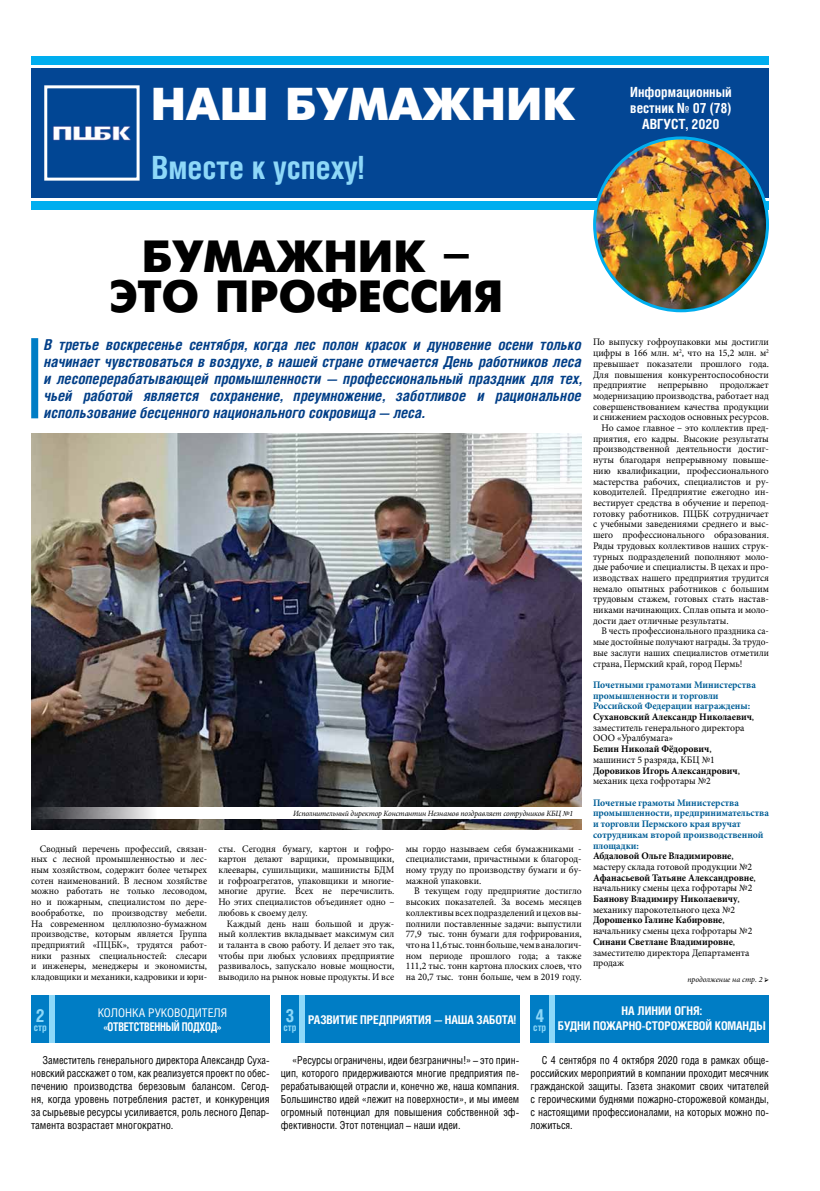
<style>
.page{position:relative;width:820px;height:1191px;background:#fff}
.page>*{position:absolute;margin:0;border:0;box-sizing:border-box;transform-origin:0 0}
.t1{font:700 46px "Futuris";color:#fff}
.t2{font:700 45px/40px "Futuris";color:#000;text-align:center}
.t3{font:700 32px "Helios Cond C";color:#8ed8f8}
.t4{font:700 18px "Helios Cond C";color:#8ed8f8}
.t5{font:italic 700 15px/17px "Helios Cond C";color:#023f88;text-align:justify}
.t6{font:700 14px/16px "Helios Cond C";color:#fff;text-align:center}
.t7{font:700 12px/14.4px "Helios Cond C";letter-spacing:-.01em;color:#fff;text-align:center}
.t8{font:700 12px "Helios Cond C";letter-spacing:-.01em;color:#fff;scale:.88 1}
.t9{font:12px "Helios Cond C";color:#fff}
.t10{font:11px/13px "Helios Cond C";letter-spacing:-.005em;color:#000;text-align:justify;scale:.95 1}
.t11{font:10px/10.7px "Minion Pro";letter-spacing:-.005em;color:#000}
.t12{font:10px/10.7px "Minion Pro";letter-spacing:-.005em;color:#000;text-align:justify;scale:.96 1}
.t13{font:10px "Minion Pro";letter-spacing:-.005em;color:#000;scale:.94 1}
.t14{font:700 10px "Helios Cond C";color:#8ed8f8}
.t15{font:italic 8px "Minion Pro";letter-spacing:-.01em;color:#000}
.s1{font-weight:700;color:#005e96}
.s2{font-weight:700}
.s3{font-size:18px;color:#8ed8f8}
.s4{font-style:italic}
</style>
<div class="page">
<div style="left:31px;top:68px;width:737px;height:129px;background:#034694"></div>
<div style="left:31px;top:57px;width:737px;height:8px;background:#00aeef"></div>
<img style="left:53px;top:126px;width:78px;height:15px">
<div style="left:44px;top:85px;width:95px;height:96px;border:3px solid #fff"></div>
<div style="left:31px;top:201px;width:737px;height:8px;background:#00aeef"></div>
<img style="left:594px;top:138px;width:173px;height:173px;border-radius:86px">
<div style="left:31px;top:338px;width:7px;height:80px;background:#007dc5"></div>
<div style="left:530px;top:995px;width:238px;height:47px;background:#007dc5"></div>
<div style="left:31px;top:995px;width:238px;height:47px;background:#007dc5"></div>
<div style="left:549px;top:995px;width:5px;height:47px;background:#8ed8f8"></div>
<div style="left:50px;top:995px;width:5px;height:47px;background:#8ed8f8"></div>
<div style="left:281px;top:995px;width:238px;height:47px;background:#007dc5"></div>
<div style="left:299px;top:995px;width:6px;height:47px;background:#8ed8f8"></div>
<img style="left:31px;top:433px;width:550px;height:396px">
<svg style="left:31px;top:807px;width:550px;height:12px"></svg>
<h1 class="t1" style="left:151px;top:79px;width:425px">НАШ БУМАЖНИК</h1>
<h3 class="t3" style="left:151px;top:149px;width:214px">Вместе к успеху!</h3>
<h2 class="t2" style="left:110px;top:237px;width:395px">БУМАЖНИК –<br>ЭТО ПРОФЕССИЯ</h2>
<h3 class="t6" style="left:630px;top:84px;width:103px">Информационный вестник № 07 (78)<br>АВГУСТ, 2020</h3>
<p class="t11" style="left:592px;top:337px;width:177px">По выпуску гофроупаковки мы достигли</p>
<p class="t11" style="left:592px;top:348px;width:177px">цифры в 166 млн. м<sup>2</sup>, что на 15,2 млн. м<sup>2</sup></p>
<p class="t11" style="left:592px;top:358px;width:177px">превышает показатели прошлого года.</p>
<p class="t11" style="left:592px;top:369px;width:177px">Для повышения конкурентоспособности</p>
<p class="t11" style="left:592px;top:380px;width:177px">предприятие непрерывно продолжает</p>
<p class="t11" style="left:592px;top:390px;width:177px">модернизацию производства, работает над</p>
<p class="t11" style="left:592px;top:401px;width:177px">совершенствованием качества продукции</p>
<p class="t11" style="left:592px;top:412px;width:177px">и снижением расходов основных ресурсов.</p>
<p class="t11" style="left:601px;top:422px;width:169px">Но самое главное – это коллектив пред-</p>
<p class="t11" style="left:592px;top:433px;width:177px">приятия, его кадры. Высокие результаты</p>
<p class="t11" style="left:592px;top:444px;width:177px">производственной деятельности достиг-</p>
<p class="t11" style="left:592px;top:455px;width:177px">нуты благодаря непрерывному повыше-</p>
<p class="t11" style="left:592px;top:465px;width:177px">нию квалификации, профессионального</p>
<p class="t11" style="left:592px;top:476px;width:177px">мастерства рабочих, специалистов и ру-</p>
<p class="t11" style="left:592px;top:487px;width:177px">ководителей. Предприятие ежегодно ин-</p>
<p class="t11" style="left:592px;top:497px;width:177px">вестирует средства в обучение и перепод-</p>
<p class="t11" style="left:592px;top:508px;width:177px">готовку работников. ПЦБК сотрудничает</p>
<p class="t11" style="left:592px;top:519px;width:177px">с учебными заведениями среднего и выс-</p>
<p class="t11" style="left:592px;top:529px;width:177px">шего профессионального образования.</p>
<p class="t11" style="left:592px;top:540px;width:177px">Ряды трудовых коллективов наших струк-</p>
<p class="t11" style="left:592px;top:551px;width:177px">турных подразделений пополняют моло-</p>
<p class="t11" style="left:592px;top:562px;width:177px">дые рабочие и специалисты. В цехах и про-</p>
<p class="t11" style="left:592px;top:572px;width:177px">изводствах нашего предприятия трудится</p>
<p class="t11" style="left:592px;top:583px;width:177px">немало опытных работников с большим</p>
<p class="t11" style="left:592px;top:594px;width:177px">трудовым стажем, готовых стать настав-</p>
<p class="t11" style="left:592px;top:604px;width:177px">никами начинающих. Сплав опыта и моло-</p>
<p class="t11" style="left:592px;top:615px;width:137px">дости дает отличные результаты.</p>
<p class="t13" style="left:601px;top:624px;width:179px">В честь профессионального праздника са-</p>
<p class="t13" style="left:592px;top:635px;width:188px">мые достойные получают награды. За трудо-</p>
<p class="t13" style="left:592px;top:646px;width:188px">вые заслуги наших специалистов отметили</p>
<p class="t13" style="left:592px;top:656px;width:160px">страна, Пермский край, город Пермь!</p>
<p class="t11" style="left:592px;top:679px;width:164px"><span class="s1">Почетными грамотами Министерства промышленности и торговли<br>Российской Федерации награждены:<br></span><span class="s2">Сухановский Александр Николаевич</span>, заместитель генерального директора<br>ООО «Уралбумага»<br><span class="s2">Белин Николай Фёдорович</span>, машинист 5 разряда, КБЦ №1<br><span class="s2">Доровиков Игорь Александрович</span>, механик цеха гофротары №2</p>
<p class="t11" style="left:592px;top:797px;width:177px"><span class="s1">Почетные грамоты Министерства промышленности, предпринимательства и торговли Пермского края вручат сотрудникам второй производственной площадки:<br></span><span class="s2">Абдаловой Ольге Владимировне</span>,<br>мастеру склада готовой продукции №2<br><span class="s2">Афанасьевой Татьяне Александровне</span>, начальнику смены цеха гофротары №2<br><span class="s2">Баянову Владимиру Николаевичу</span>, механику парокотельного цеха №2<br><span class="s2">Дорошенко Галине Кабировне</span>, начальнику смены цеха гофротары №2<br><span class="s2">Синани Светлане Владимировне</span>, заместителю директора Департамента продаж</p>
<p class="t7" style="left:557px;top:1003px;width:209px">НА ЛИНИИ ОГНЯ:<br>БУДНИ ПОЖАРНО-СТОРОЖЕВОЙ КОМАНДЫ</p>
<p class="t5" style="left:44px;top:336px;width:538px">В третье воскресенье сентября, когда лес полон красок и дуновение осени только начинает чувствоваться в воздухе, в нашей стране отмечается День работников леса и лесоперерабатывающей промышленности — профессиональный праздник для тех, чьей работой является сохранение, преумножение, заботливое и рациональное использование бесценного национального сокровища — леса.</p>
<p class="t15" style="left:293px;top:808px;width:281px">Исполнительный директор Константин Незнамов поздравляет сотрудников КБЦ №1</p>
<p class="t11" style="left:405px;top:843px;width:177px;text-align:justify">мы гордо называем себя бумажниками - специалистами, причастными к благород&shy;ному труду по производству бумаги и бу&shy;мажной упаковки.</p>
<p class="t12" style="left:405px;top:886px;width:185px;text-indent:9px">В текущем году предприятие достигло высоких показателей. За восемь месяцев коллективы всех подразделений и цехов вы&shy;полнили поставленные задачи: выпустили 77,9 тыс. тонн бумаги для гофрирования, что на 11,6 тыс. тонн больше, чем в аналогич&shy;ном периоде прошлого года; а также 111,2 тыс. тонн картона плоских слоев, что на 20,7 тыс. тонн больше, чем в 2019 году.</p>
<p class="t12" style="left:218px;top:843px;width:185px">сты. Сегодня бумагу, картон и гофро&shy;картон делают варщики, промывщики, клеевары, сушильщики, машинисты БДМ и гофроагрегатов, упаковщики и многие&shy;многие другие. Всех не перечислить.<br>Но этих специалистов объединяет одно – любовь к своему делу.</p>
<p class="t11" style="left:218px;top:918px;width:177px;text-align:justify;text-indent:9px">Каждый день наш большой и друж&shy;ный коллектив вкладывает максимум сил и таланта в свою работу. И делает это так, чтобы при любых условиях предприятие развивалось, запускало новые мощности, выводило на рынок новые продукты. И все</p>
<p class="t12" style="left:31px;top:843px;width:185px;text-indent:9px">Сводный перечень профессий, связан&shy;ных с лесной промышленностью и лес&shy;ным хозяйством, содержит более четырех сотен наименований. В лесном хозяйстве можно работать не только лесоводом, но и пожарным, специалистом по дере&shy;вообработке, по производству мебели.<br>На современном целлюлозно-бумажном производстве, которым является Группа предприятий «ПЦБК», трудятся работ&shy;ники разных специальностей: слесари и инженеры, менеджеры и экономисты, кладовщики и механики, кадровики и юри-</p>
<p class="t15" style="left:687px;top:974px;width:83px">продолжение на стр. 2 ➢</p>
<p class="t9" style="left:98px;top:1005px;width:131px">КОЛОНКА РУКОВОДИТЕЛЯ</p>
<p class="t8" style="left:104px;top:1020px;width:135px">«ОТВЕТСТВЕННЫЙ ПОДХОД»</p>
<h3 class="t4" style="left:36px;top:1005px;width:11px">2</h3>
<h3 class="t4" style="left:535px;top:1005px;width:10px">4</h3>
<p class="t14" style="left:34px;top:1022px;width:15px">стр</p>
<p class="t14" style="left:533px;top:1022px;width:15px">стр</p>
<p class="t10" style="left:530px;top:1053px;width:252px;text-indent:11px">С 4 сентября по 4 октября 2020 года в рамках обще&shy;российских мероприятий в компании проходит месячник гражданской защиты. Газета знакомит своих читателей с героическими буднями пожарно-сторожевой команды, с настоящими профессионалами, на которых можно по&shy;ложиться.</p>
<p class="t7" style="left:285px;top:1012px;width:232px"><span class="s3">3</span> РАЗВИТИЕ ПРЕДПРИЯТИЯ <span class="s4">—</span> НАША ЗАБОТА!</p>
<p class="t14" style="left:283px;top:1022px;width:15px">стр</p>
<p class="t10" style="left:281px;top:1053px;width:252px;text-indent:11px">«Ресурсы ограничены, идеи безграничны!» – это прин&shy;цип, которого придерживаются многие предприятия пе&shy;рерабатывающей отрасли и, конечно же, наша компания.<br>Большинство идей «лежит на поверхности», и мы имеем огромный потенциал для повышения собственной эф&shy;фективности. Этот потенциал – наши идеи.</p>
<p class="t10" style="left:31px;top:1053px;width:252px;text-indent:11px">Заместитель генерального директора Александр Суха&shy;новский расскажет о том, как реализуется проект по обес&shy;печению производства березовым балансом. Сегод&shy;ня, когда уровень потребления растет, и конкуренция за сырьевые ресурсы усиливается, роль лесного Депар&shy;тамента возрастает многократно.</p>
</div>
